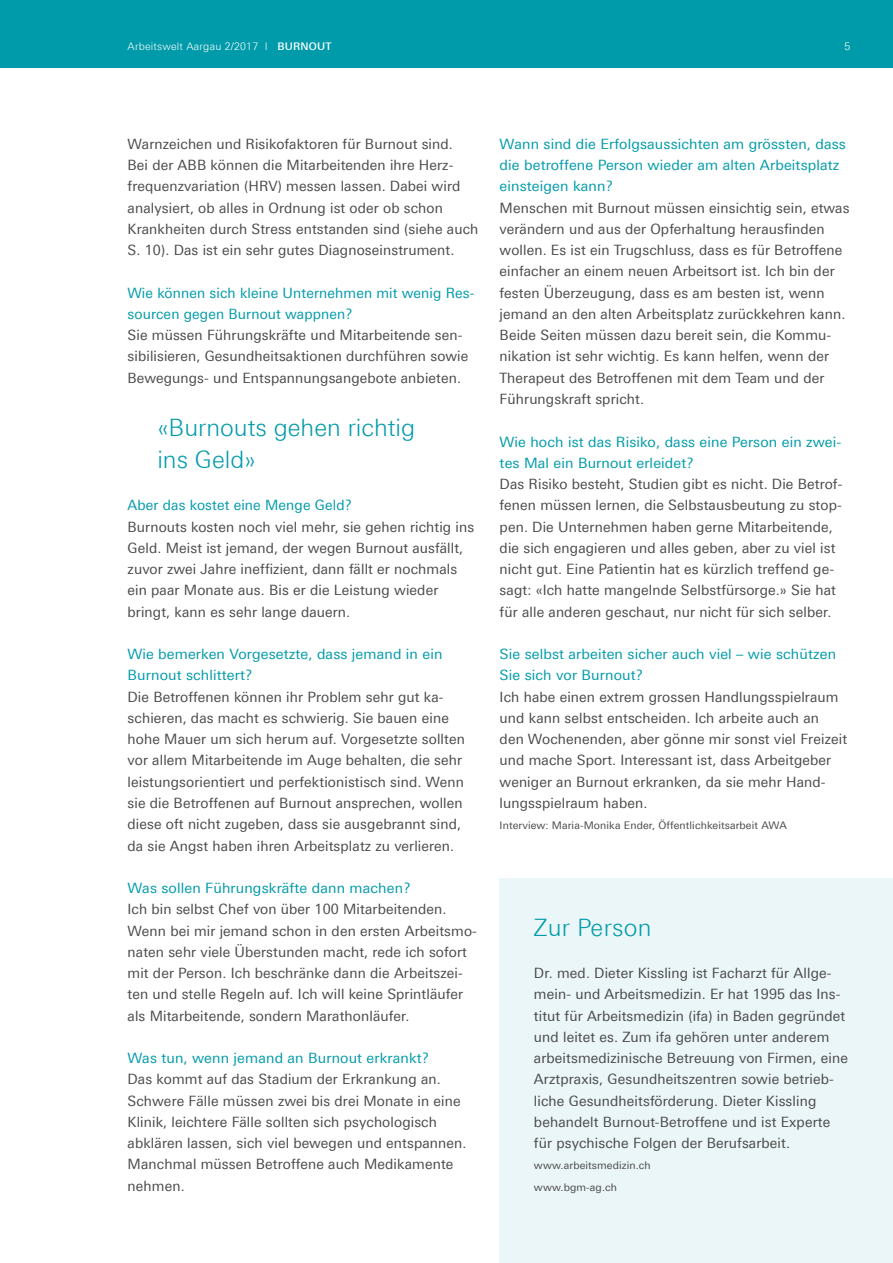
<style>
.page{position:relative;width:893px;height:1263px;background:#fff}
.page>*{position:absolute;margin:0;border:0;box-sizing:border-box;transform-origin:0 0}
.t1{font:300 24px/31.8px "Linotype Univers 330";color:#009baa}
.t2{font:14.25px/21.3px "Linotype Univers 430";letter-spacing:.01em;color:#4a4a49}
.t3{font:14.25px/21.3px "Linotype Univers 430";letter-spacing:.01em;color:#009baa}
.t4{font:10.5px/21.3px "Linotype Univers 430";letter-spacing:.01em;color:#4a4a49}
.t5{font:300 10.5px "Linotype Univers 330";letter-spacing:.02em;color:#fff}
.s1{font-family:"Linotype Univers 530";font-weight:500}
</style>
<div class="page">
<div style="left:0;top:0;width:893px;height:68px;background:#009baa"></div>
<div style="left:500px;top:878px;width:393px;height:385px;background:#ebf6f8"></div>
<p class="t5" style="left:128px;top:40px;width:206px">Arbeitswelt Aargau 2/2017 I <span class="s1">BURNOUT</span></p>
<p class="t5" style="left:845px;top:40px;width:7px">5</p>
<p class="t2" style="left:128px;top:133px;width:352px">Warnzeichen und Risikofaktoren für Burnout sind.<br>Bei der ABB können die Mitarbeitenden ihre Herz&shy;frequenzvariation (HRV) messen lassen. Dabei wird analysiert, ob alles in Ordnung ist oder ob schon Krankheiten durch Stress entstanden sind (siehe auch S. 10). Das ist ein sehr gutes Diagnoseinstrument.</p>
<p class="t3" style="left:128px;top:282px;width:348px">Wie können sich kleine Unternehmen mit wenig Res&shy;sourcen gegen Burnout wappnen?</p>
<p class="t2" style="left:128px;top:324px;width:342px">Sie müssen Führungskräfte und Mitarbeitende sen&shy;sibilisieren, Gesundheitsaktionen durchführen sowie<br>Bewegungs- und Entspannungsangebote anbieten.</p>
<h1 class="t1" style="left:157px;top:411px;width:259px">«Burnouts gehen richtig ins Geld»</h1>
<p class="t3" style="left:128px;top:495px;width:226px">Aber das kostet eine Menge Geld?</p>
<p class="t2" style="left:128px;top:516px;width:348px">Burnouts kosten noch viel mehr, sie gehen richtig ins Geld. Meist ist jemand, der wegen Burnout ausfällt, zuvor zwei Jahre ineffizient, dann fällt er nochmals ein paar Monate aus. Bis er die Leistung wieder bringt, kann es sehr lange dauern.</p>
<p class="t3" style="left:128px;top:643px;width:316px">Wie bemerken Vorgesetzte, dass jemand in ein<br>Burnout schlittert?</p>
<p class="t2" style="left:128px;top:686px;width:339px">Die Betroffenen können ihr Problem sehr gut ka&shy;schieren, das macht es schwierig. Sie bauen eine hohe Mauer um sich herum auf. Vorgesetzte sollten vor allem Mitarbeitende im Auge behalten, die sehr leistungsorientiert und perfektionistisch sind. Wenn sie die Betroffenen auf Burnout ansprechen, wollen diese oft nicht zugeben, dass sie ausgebrannt sind, da sie Angst haben ihren Arbeitsplatz zu verlieren.</p>
<p class="t3" style="left:128px;top:877px;width:285px">Was sollen Führungskräfte dann machen?</p>
<p class="t2" style="left:128px;top:898px;width:351px">Ich bin selbst Chef von über 100 Mitarbeitenden.<br>Wenn bei mir jemand schon in den ersten Arbeitsmo&shy;naten sehr viele Überstunden macht, rede ich sofort mit der Person. Ich beschränke dann die Arbeitszei&shy;ten und stelle Regeln auf. Ich will keine Sprintläufer als Mitarbeitende, sondern Marathonläufer.</p>
<p class="t3" style="left:128px;top:1047px;width:303px">Was tun, wenn jemand an Burnout erkrankt?</p>
<p class="t2" style="left:128px;top:1069px;width:341px">Das kommt auf das Stadium der Erkrankung an.<br>Schwere Fälle müssen zwei bis drei Monate in eine Klinik, leichtere Fälle sollten sich psychologisch abklären lassen, sich viel bewegen und entspannen.<br>Manchmal müssen Betroffene auch Medikamente nehmen.</p>
<p class="t3" style="left:500px;top:133px;width:348px">Wann sind die Erfolgsaussichten am grössten, dass die betroffene Person wieder am alten Arbeitsplatz einsteigen kann?</p>
<p class="t2" style="left:500px;top:197px;width:351px">Menschen mit Burnout müssen einsichtig sein, etwas verändern und aus der Opferhaltung herausfinden wollen. Es ist ein Trugschluss, dass es für Betroffene einfacher an einem neuen Arbeitsort ist. Ich bin der festen Überzeugung, dass es am besten ist, wenn jemand an den alten Arbeitsplatz zurückkehren kann.<br>Beide Seiten müssen dazu bereit sein, die Kommu&shy;nikation ist sehr wichtig. Es kann helfen, wenn der Therapeut des Betroffenen mit dem Team und der Führungskraft spricht.</p>
<p class="t3" style="left:500px;top:431px;width:343px">Wie hoch ist das Risiko, dass eine Person ein zwei&shy;tes Mal ein Burnout erleidet?</p>
<p class="t2" style="left:500px;top:473px;width:344px">Das Risiko besteht, Studien gibt es nicht. Die Betrof&shy;fenen müssen lernen, die Selbstausbeutung zu stop&shy;pen. Die Unternehmen haben gerne Mitarbeitende, die sich engagieren und alles geben, aber zu viel ist nicht gut. Eine Patientin hat es kürzlich treffend ge&shy;sagt: «Ich hatte mangelnde Selbstfürsorge.» Sie hat für alle anderen geschaut, nur nicht für sich selber.</p>
<p class="t3" style="left:500px;top:643px;width:338px">Sie selbst arbeiten sicher auch viel – wie schützen<br>Sie sich vor Burnout?</p>
<p class="t2" style="left:500px;top:686px;width:349px">Ich habe einen extrem grossen Handlungsspielraum und kann selbst entscheiden. Ich arbeite auch an<br>den Wochenenden, aber gönne mir sonst viel Freizeit und mache Sport. Interessant ist, dass Arbeitgeber weniger an Burnout erkranken, da sie mehr Hand&shy;lungsspielraum haben.</p>
<p class="t4" style="left:500px;top:815px;width:289px">Interview: Maria-Monika Ender, Öffentlichkeitsarbeit AWA</p>
<h1 class="t1" style="left:534px;top:911px;width:119px">Zur Person</h1>
<p class="t2" style="left:534px;top:962px;width:315px">Dr. med. Dieter Kissling ist Facharzt für Allge&shy;mein- und Arbeitsmedizin. Er hat 1995 das Ins&shy;titut für Arbeitsmedizin (ifa) in Baden gegründet und leitet es. Zum ifa gehören unter anderem arbeitsmedizinische Betreuung von Firmen, eine Arztpraxis, Gesundheitszentren sowie betrieb&shy;liche Gesundheitsförderung. Dieter Kissling behandelt Burnout-Betroffene und ist Experte für psychische Folgen der Berufsarbeit.</p>
<p class="t4" style="left:534px;top:1155px;width:118px">www.arbeitsmedizin.ch www.bgm-ag.ch</p>
</div>
